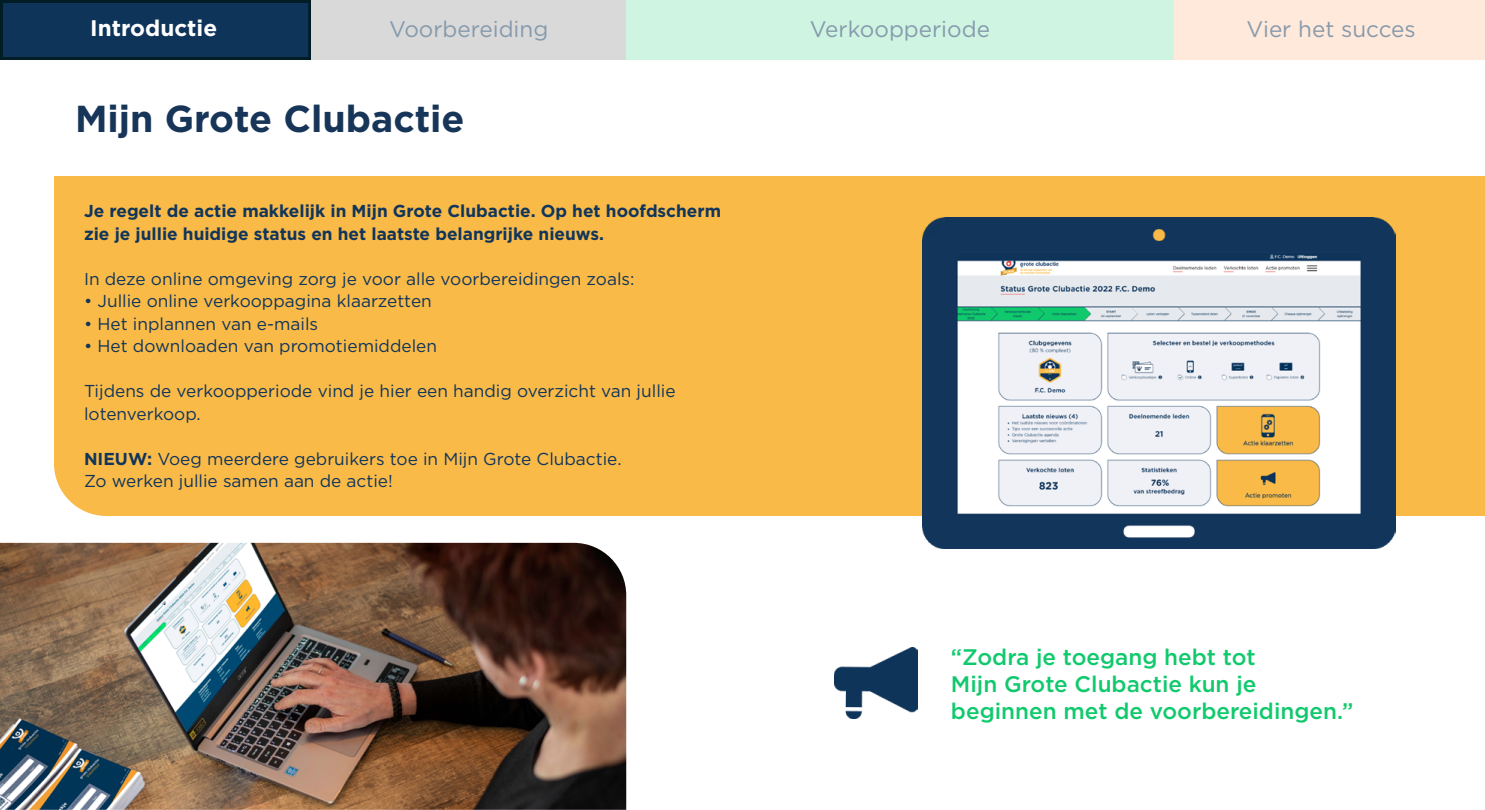
<style>
.page{position:relative;width:1485px;height:810px;background:#fff}
.page>*{position:absolute;margin:0;border:0;box-sizing:border-box;transform-origin:0 0}
.t1{font:700 37.5px "Gotham";color:#173558}
.t2{font:500 22.5px/27px "Gotham";color:#11c96d}
.t3{font:22.5px "Gotham";color:#869aac}
.t4{font:700 22.5px "Gotham";color:#fff}
.t5{font:17.25px/22.5px "Gotham";color:#11355b}
.t6{font:700 17.25px/22.5px "Gotham";color:#11355b}
.s1{font-weight:700}
</style>
<div class="page">
<div style="left:0;top:0;width:311px;height:60px;background:#0e345a;border:3px solid #001c25"></div>
<div style="left:311px;top:0;width:315px;height:60px;background:#d9d9d9"></div>
<div style="left:626px;top:0;width:553px;height:60px;background:#cff4e2"></div>
<div style="left:1174px;top:0;width:311px;height:60px;background:#ffe9db"></div>
<div style="left:54px;top:176px;width:1431px;height:340px;background:#f9ba48"></div>
<img style="left:0;top:543px;width:626px;height:267px">
<img style="left:922px;top:218px;width:473px;height:331px">
<img style="left:834px;top:647px;width:84px;height:72px">
<h2 class="t4" style="left:90px;top:15px;width:128px">Introductie</h2>
<h2 class="t3" style="left:389px;top:15px;width:161px">Voorbereiding</h2>
<h2 class="t3" style="left:810px;top:15px;width:182px">Verkoopperiode</h2>
<h2 class="t3" style="left:1247px;top:15px;width:171px">Vier het succes</h2>
<h1 class="t1" style="left:75px;top:97px;width:391px">Mijn Grote Clubactie</h1>
<p class="t6" style="left:84px;top:199px;width:639px">Je regelt de actie makkelijk in Mijn Grote Clubactie. Op het hoofdscherm zie je jullie huidige status en het laatste belangrijke nieuws.</p>
<p class="t5" style="left:84px;top:267px;width:552px">In deze online omgeving zorg je voor alle voorbereidingen zoals:</p>
<p class="t5" style="left:84px;top:289px;width:349px">• Jullie online verkooppagina klaarzetten</p>
<p class="t5" style="left:84px;top:312px;width:236px">• Het inplannen van e-mails</p>
<p class="t5" style="left:84px;top:334px;width:355px">• Het downloaden van promotiemiddelen</p>
<p class="t5" style="left:84px;top:379px;width:593px">Tijdens de verkoopperiode vind je hier een handig overzicht van jullie lotenverkoop.</p>
<p class="t5" style="left:84px;top:447px;width:539px"><span class="s1">NIEUW:</span> Voeg meerdere gebruikers toe in Mijn Grote Clubactie.<br>Zo werken jullie samen aan de actie!</p>
<h2 class="t2" style="left:951px;top:643px;width:404px">“Zodra je toegang hebt tot<br>Mijn Grote Clubactie kun je beginnen met de voorbereidingen.”</h2>
</div>
